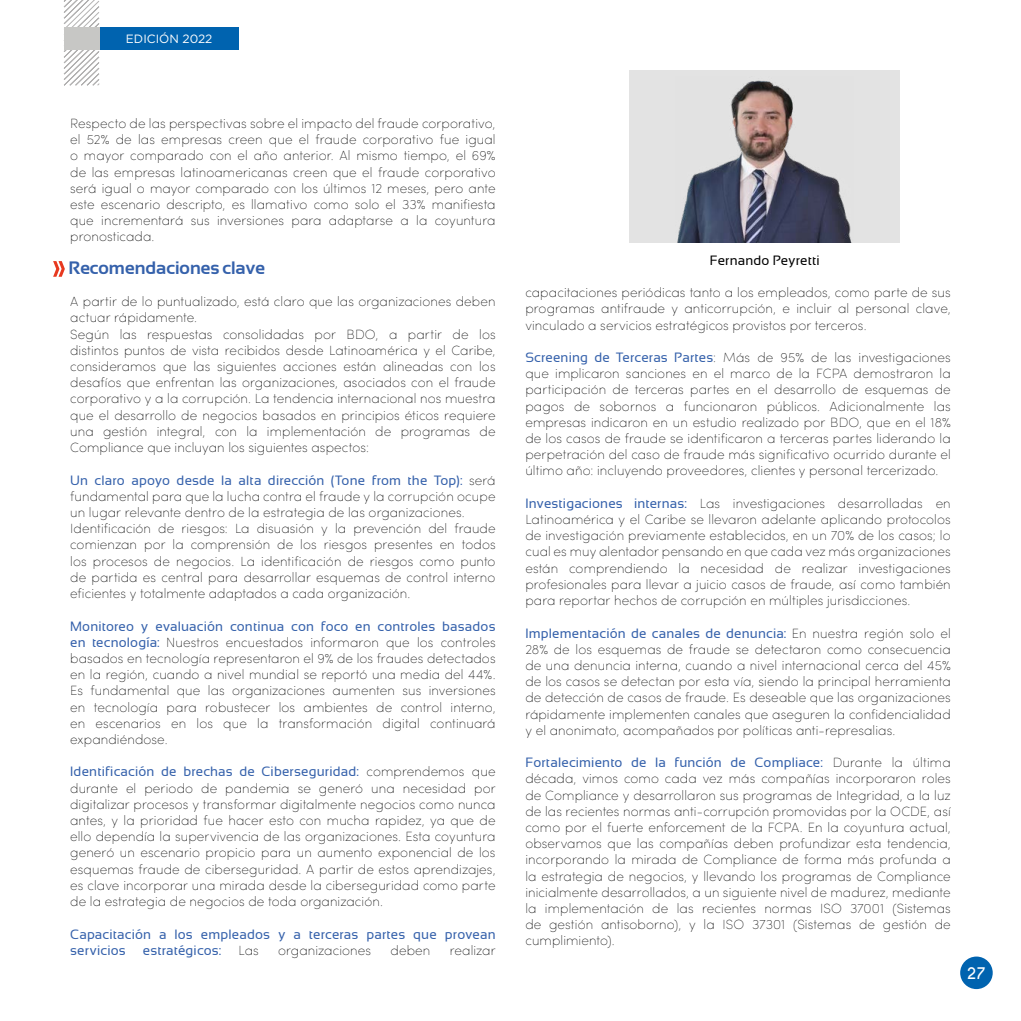
<style>
.page{position:relative;width:1021px;height:1021px;background:#fff}
.page>*{position:absolute;margin:0;border:0;box-sizing:border-box;transform-origin:0 0}
.t1{font:700 18px "Sansation";color:#3561ab}
.t2{font:700 15px "Caviar Dreams";color:#fff}
.t3{font:13.5px/16.2px "Sansation";letter-spacing:.01em;color:#3561ab}
.t4{font:13.5px "Sansation";letter-spacing:.005em;color:#000}
.t5{font:200 13.35px/16.2px "Sofia Pro";letter-spacing:.01em;color:#000;text-align:justify}
.t6{font:12px "Gotham";color:#fff}
.s1{font-family:"Sofia Pro";font-weight:200;font-size:13.35px;color:#000}
.s2{font-family:"Sansation";font-weight:400;font-size:13.5px;color:#3561ab}
</style>
<div class="page">
<div style="left:629px;top:70px;width:271px;height:172px;background:#e3e3e3"></div>
<img style="left:677px;top:80px;width:174px;height:162px">
<svg style="left:53px;top:261px;width:12px;height:16px"></svg>
<svg style="left:63px;top:0;width:37px;height:86px"></svg>
<div style="left:99px;top:27px;width:140px;height:23px;background:#0063af"></div>
<div style="left:64px;top:27px;width:35px;height:23px;background:#c7c7c5"></div>
<div style="left:960px;top:956px;width:32px;height:33px;background:#0063af;border-radius:50%"></div>
<p class="t6" style="left:126px;top:31px;width:88px">EDICIÓN 2022</p>
<p class="t5" style="left:70px;top:115px;width:427px">Respecto de las perspectivas sobre el impacto del fraude corporativo, el 52% de las empresas creen que el fraude corporativo fue igual o mayor comparado con el año anterior. Al mismo tiempo, el 69% de las empresas latinoamericanas creen que el fraude corporativo será igual o mayor comparado con los últimos 12 meses, pero ante este escenario descripto, es llamativo como solo el 33% manifiesta que incrementará sus inversiones para adaptarse a la coyuntura pronosticada.</p>
<h1 class="t1" style="left:68px;top:258px;width:198px">Recomendaciones clave</h1>
<p class="t5" style="left:70px;top:293px;width:427px;text-align:left">A partir de lo puntualizado, está claro que las organizaciones deben actuar rápidamente.<br>Según las respuestas consolidadas por BDO, a partir de los distintos puntos de vista recibidos desde Latinoamérica y el Caribe, consideramos que las siguientes acciones están alineadas con los desafíos que enfrentan las organizaciones, asociados con el fraude corporativo y a la corrupción. La tendencia internacional nos muestra que el desarrollo de negocios basados en principios éticos requiere una gestión integral, con la implementación de programas de Compliance que incluyan los siguientes aspectos:</p>
<p class="t3" style="left:70px;top:472px;width:427px">Un claro apoyo desde la alta dirección (Tone from the Top): <span class="s1">será</span></p>
<p class="t5" style="left:70px;top:487px;width:427px;text-align:left">fundamental para que la lucha contra el fraude y la corrupción ocupe un lugar relevante dentro de la estrategia de las organizaciones.<br>Identificación de riesgos: La disuasión y la prevención del fraude comienzan por la comprensión de los riesgos presentes en todos los procesos de negocios. La identificación de riesgos como punto de partida es central para desarrollar esquemas de control interno eficientes y totalmente adaptados a cada organización.</p>
<p class="t3" style="left:70px;top:618px;width:427px">Monitoreo y evaluación continua con foco en controles basados</p>
<p class="t5" style="left:70px;top:633px;width:427px"><span class="s2">en tecnología:</span> Nuestros encuestados informaron que los controles basados en tecnología representaron el 9% de los fraudes detectados en la región, cuando a nivel mundial se reportó una media del 44%.<br>Es fundamental que las organizaciones aumenten sus inversiones en tecnología para robustecer los ambientes de control interno, en escenarios en los que la transformación digital continuará expandiéndose.</p>
<p class="t3" style="left:70px;top:763px;width:427px">Identificación de brechas de Ciberseguridad: <span class="s1">comprendemos que</span></p>
<p class="t5" style="left:70px;top:779px;width:427px">durante el periodo de pandemia se generó una necesidad por digitalizar procesos y transformar digitalmente negocios como nunca antes, y la prioridad fue hacer esto con mucha rapidez, ya que de ello dependía la supervivencia de las organizaciones. Esta coyuntura generó un escenario propicio para un aumento exponencial de los esquemas fraude de ciberseguridad. A partir de estos aprendizajes, es clave incorporar una mirada desde la ciberseguridad como parte de la estrategia de negocios de toda organización.</p>
<p class="t3" style="left:70px;top:925px;width:427px">Capacitación a los empleados y a terceras partes que provean servicios</p>
<p class="t3" style="left:143px;top:942px;width:80px">estratégicos:</p>
<p class="t5" style="left:238px;top:941px;width:22px">Las</p>
<p class="t5" style="left:278px;top:941px;width:94px">organizaciones</p>
<p class="t5" style="left:390px;top:941px;width:41px">deben</p>
<p class="t5" style="left:450px;top:941px;width:47px">realizar</p>
<p class="t4" style="left:709px;top:253px;width:111px">Fernando Peyretti</p>
<p class="t5" style="left:525px;top:284px;width:427px">capacitaciones periódicas tanto a los empleados, como parte de sus programas antifraude y anticorrupción, e incluir al personal clave, vinculado a servicios estratégicos provistos por terceros.</p>
<p class="t5" style="left:525px;top:349px;width:427px"><span class="s2">Screening de Terceras Partes</span>: Más de 95% de las investigaciones que implicaron sanciones en el marco de la FCPA demostraron la participación de terceras partes en el desarrollo de esquemas de pagos de sobornos a funcionaron públicos. Adicionalmente las empresas indicaron en un estudio realizado por BDO, que en el 18% de los casos de fraude se identificaron a terceras partes liderando la perpetración del caso de fraude más significativo ocurrido durante el último año: incluyendo proveedores, clientes y personal tercerizado.</p>
<p class="t5" style="left:525px;top:494px;width:427px"><span class="s2">Investigaciones internas:</span> Las investigaciones desarrolladas en Latinoamérica y el Caribe se llevaron adelante aplicando protocolos de investigación previamente establecidos, en un 70% de los casos; lo cual es muy alentador pensando en que cada vez más organizaciones están comprendiendo la necesidad de realizar investigaciones profesionales para llevar a juicio casos de fraude, así como también para reportar hechos de corrupción en múltiples jurisdicciones.</p>
<p class="t3" style="left:525px;top:624px;width:427px">Implementación de canales de denuncia: <span class="s1">En nuestra región solo el</span></p>
<p class="t5" style="left:525px;top:640px;width:427px">28% de los esquemas de fraude se detectaron como consecuencia de una denuncia interna, cuando a nivel internacional cerca del 45% de los casos se detectan por esta vía, siendo la principal herramienta de detección de casos de fraude. Es deseable que las organizaciones rápidamente implementen canales que aseguren la confidencialidad y el anonimato, acompañados por políticas anti-represalias.</p>
<p class="t3" style="left:525px;top:754px;width:427px">Fortalecimiento de la función de Compliace: <span class="s1">Durante la última</span></p>
<p class="t5" style="left:525px;top:770px;width:427px">década, vimos como cada vez más compañías incorporaron roles de Compliance y desarrollaron sus programas de Integridad, a la luz de las recientes normas anti-corrupción promovidas por la OCDE, así como por el fuerte enforcement de la FCPA. En la coyuntura actual, observamos que las compañías deben profundizar esta tendencia, incorporando la mirada de Compliance de forma más profunda a la estrategia de negocios, y llevando los programas de Compliance inicialmente desarrollados, a un siguiente nivel de madurez, mediante la implementación de las recientes normas ISO 37001 (Sistemas de gestión antisoborno), y la ISO 37301 (Sistemas de gestión de cumplimiento).</p>
<p class="t2" style="left:966px;top:963px;width:21px">27</p>
</div>
